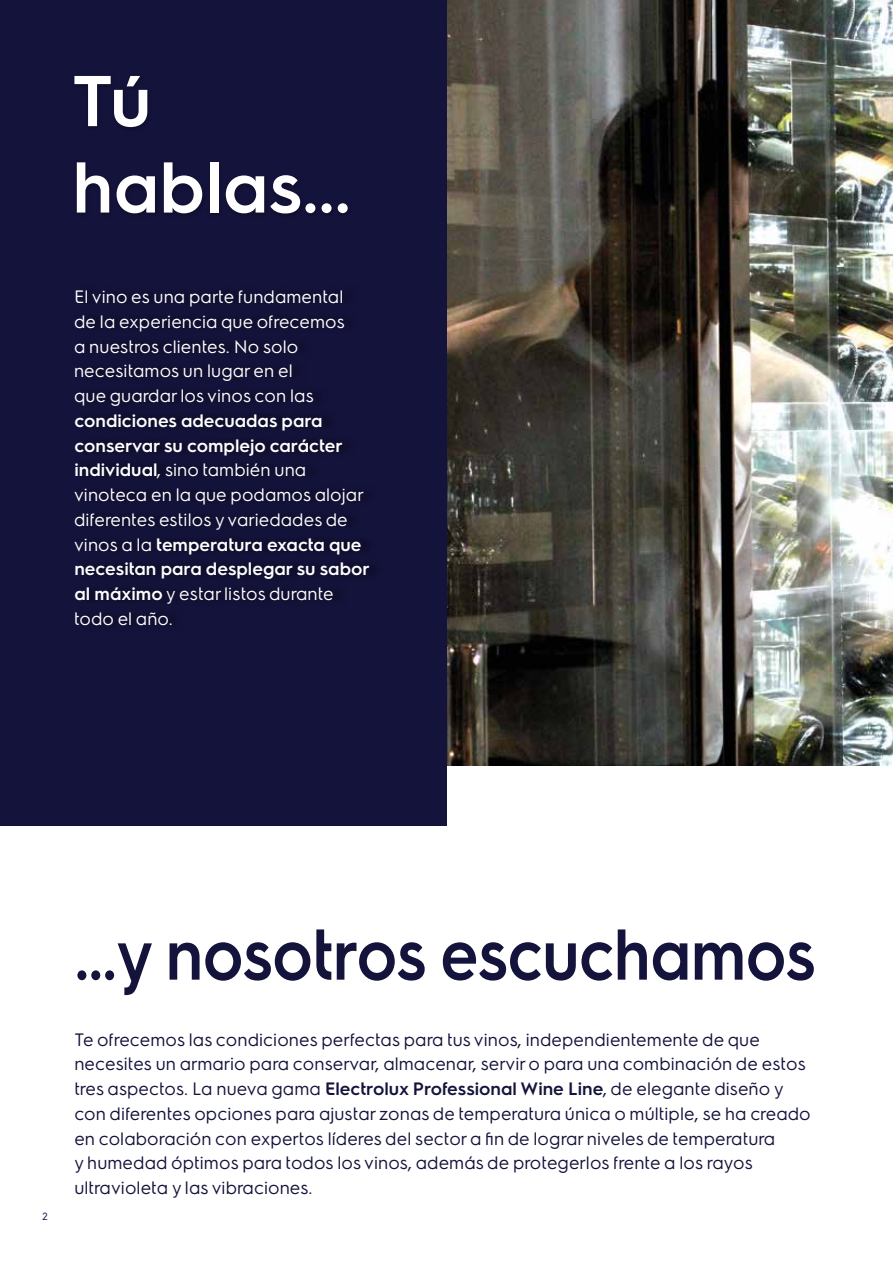
<style>
.page{position:relative;width:893px;height:1263px;background:#fff}
.page>*{position:absolute;margin:0;border:0;box-sizing:border-box;transform-origin:0 0}
.t1{font:600 72px "Electrolux Sans";letter-spacing:-.01em;color:#14133b;scale:.9 1}
.t2{font:600 72px/86.4px "Electrolux Sans";color:#fff}
.t3{font:18px/24.8px "Electrolux Sans";color:#14133b}
.t4{font:600 18px/24.8px "Electrolux Sans";color:#fff}
.t5{font:18px/24.8px "Electrolux Sans";color:#fff}
.t6{font:10.5px "Electrolux Sans";color:#14133b}
.s1{font-weight:400}
.s2{font-weight:600}
</style>
<div class="page">
<img style="left:446px;top:0;width:447px;height:765px">
<div style="left:0;top:0;width:446px;height:825px;background:#14133b"></div>
<div style="left:71px;top:73px;width:282px;height:146px;background:#000;opacity:.3"></div>
<div style="left:76px;top:282px;width:309px;height:350px;background:#121137"></div>
<h1 class="t2" style="left:72px;top:53px;width:280px">Tú hablas...</h1>
<p class="t5" style="left:74px;top:283px;width:272px">El vino es una parte fundamental de la experiencia que ofrecemos a nuestros clientes. No solo necesitamos un lugar en el<br>que guardar los vinos con las</p>
<p class="t4" style="left:74px;top:407px;width:297px">condiciones adecuadas para conservar su complejo carácter individual<span class="s1">, sino también una vinoteca en la que podamos alojar diferentes estilos y variedades de vinos a la</span> temperatura exacta que necesitan para desplegar su sabor al máximo <span class="s1">y estar listos durante todo el año.</span></p>
<p class="t6" style="left:43px;top:1209px;width:7px">2</p>
<h1 class="t1" style="left:75px;top:904px;width:825px">...y nosotros escuchamos</h1>
<p class="t3" style="left:75px;top:1026px;width:738px">Te ofrecemos las condiciones perfectas para tus vinos, independientemente de que necesites un armario para conservar, almacenar, servir o para una combinación de estos tres aspectos. La nueva gama <span class="s2">Electrolux Professional Wine Line</span>, de elegante diseño y con diferentes opciones para ajustar zonas de temperatura única o múltiple, se ha creado en colaboración con expertos líderes del sector a fin de lograr niveles de temperatura<br>y humedad óptimos para todos los vinos, además de protegerlos frente a los rayos ultravioleta y las vibraciones.</p>
</div>
